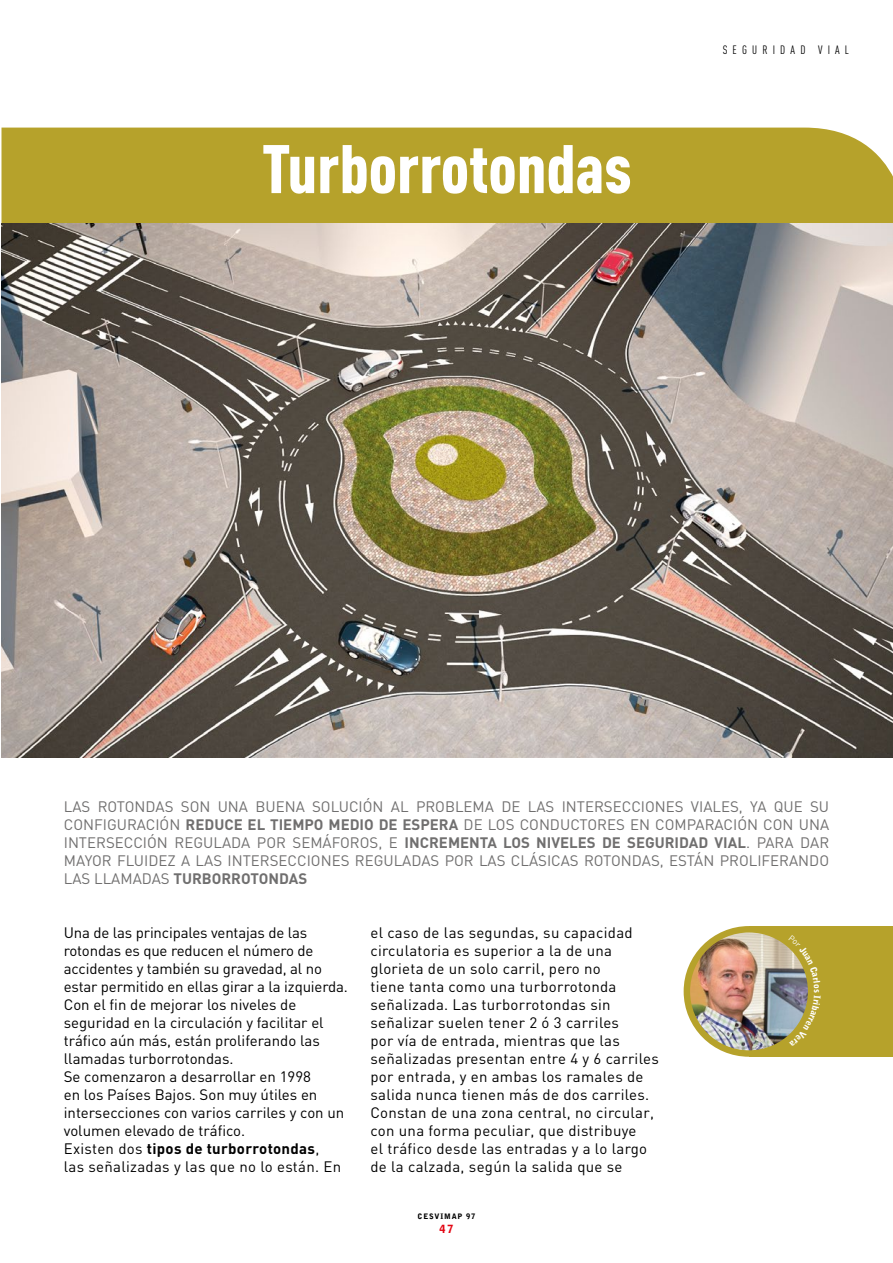
<style>
.page{position:relative;width:893px;height:1263px;background:#fff}
.page>*{position:absolute;margin:0;border:0;box-sizing:border-box;transform-origin:0 0}
.t1{font:67.5px "DIN Cond Black Alternate";color:#fff}
.t2{font:15px/18px "DIN";letter-spacing:.01em;color:#000}
.t3{font:15px/18px "DIN";color:#706f6f;text-align:justify}
.t4{font:12px "DIN Cond";letter-spacing:.43em;color:#000}
.t5{font:900 11.25px "Bell Gothic";color:#e30613}
.t6{font:900 9px "Bell Gothic";color:#fff}
.t7{font:900 7.5px "Bell Gothic";letter-spacing:.11em;color:#000}
.s1{font-weight:700}
</style>
<div class="page">
<div style="left:2px;top:128px;width:891px;height:95px;background:#b6a22b"></div>
<img style="left:2px;top:223px;width:891px;height:535px">
<div style="left:749px;top:927px;width:144px;height:130px;background:#b6a22b"></div>
<img style="left:687px;top:929px;width:124px;height:124px;border-radius:62px">
<div style="left:684px;top:926px;width:130px;height:131px;border:6px solid #b6a22b;border-radius:50%"></div>
<svg style="left:788px;top:939px;width:26px;height:49px"></svg>
<svg style="left:789px;top:995px;width:25px;height:48px"></svg>
<h1 class="t1" style="left:262px;top:127px;width:371px">Turborrotondas</h1>
<p class="t4" style="left:723px;top:42px;width:128px">SEGURIDAD VIAL</p>
<p class="t3" style="left:64px;top:797px;width:767px">LAS ROTONDAS SON UNA BUENA SOLUCIÓN AL PROBLEMA DE LAS INTERSECCIONES VIALES, YA QUE SU CONFIGURACIÓN <span class="s1">REDUCE EL TIEMPO MEDIO DE ESPERA</span> DE LOS CONDUCTORES EN COMPARACIÓN CON UNA INTERSECCIÓN REGULADA POR SEMÁFOROS, E <span class="s1">INCREMENTA LOS NIVELES DE SEGURIDAD VIAL</span>. PARA DAR MAYOR FLUIDEZ A LAS INTERSECCIONES REGULADAS POR LAS CLÁSICAS ROTONDAS, ESTÁN PROLIFERANDO LAS LLAMADAS <span class="s1">TURBORROTONDAS</span></p>
<p class="t2" style="left:64px;top:923px;width:286px">Una de las principales ventajas de las rotondas es que reducen el número de accidentes y también su gravedad, al no estar permitido en ellas girar a la izquierda.<br>Con el fin de mejorar los niveles de seguridad en la circulación y facilitar el tráfico aún más, están proliferando las llamadas turborrotondas.<br>Se comenzaron a desarrollar en 1998<br>en los Países Bajos. Son muy útiles en intersecciones con varios carriles y con un volumen elevado de tráfico.<br>Existen dos <span class="s1">tipos de turborrotondas</span>,<br>las señalizadas y las que no lo están. En</p>
<p class="t2" style="left:370px;top:923px;width:290px">el caso de las segundas, su capacidad circulatoria es superior a la de una glorieta de un solo carril, pero no<br>tiene tanta como una turborrotonda señalizada. Las turborrotondas sin señalizar suelen tener 2 ó 3 carriles<br>por vía de entrada, mientras que las señalizadas presentan entre 4 y 6 carriles por entrada, y en ambas los ramales de salida nunca tienen más de dos carriles.<br>Constan de una zona central, no circular, con una forma peculiar, que distribuye<br>el tráfico desde las entradas y a lo largo de la calzada, según la salida que se</p>
<p class="t7" style="left:418px;top:1212px;width:59px">CESVIMAP 97</p>
<p class="t5" style="left:440px;top:1222px;width:15px">47</p>
<p class="t6" style="left:823px;top:989px;width:6px;rotate:90deg">s</p>
</div>
